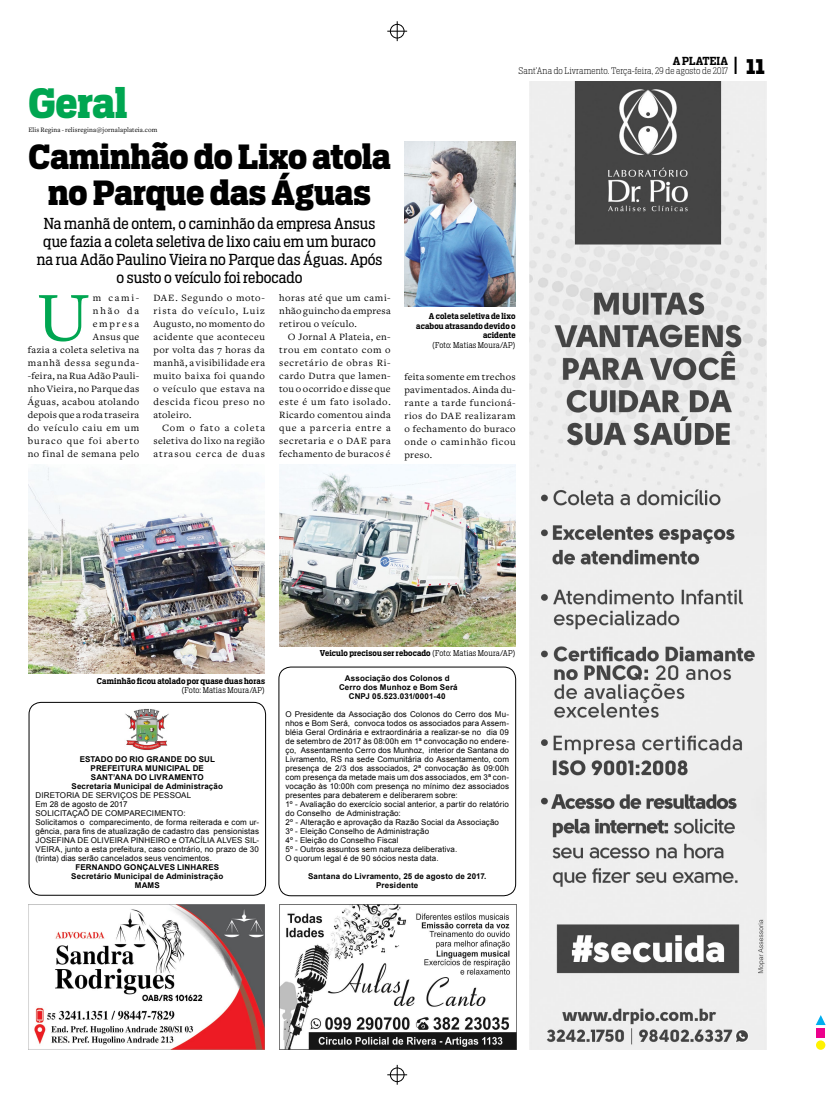
<style>
.page{position:relative;width:826px;height:1106px;background:#fff}
.page>*{position:absolute;margin:0;border:0;box-sizing:border-box;transform-origin:0 0}
.t1{font:72.4px "Freight Text";color:#00a651;scale:1.05 1}
.t2{font:900 40px "Antenna Serif Condensed";letter-spacing:-.005em;color:#00a651}
.t3{font:900 33px/35.7px "Antenna Serif Condensed";letter-spacing:.005em;color:#000;text-align:center}
.t4{font:900 20px "Antenna Serif";color:#000}
.t5{font:15px/18px "Antenna Serif Condensed";color:#000;text-align:center}
.t6{font:700 11px "Antenna Serif Condensed";letter-spacing:.005em;color:#000}
.t7{font:10px/13px "Freight Text";letter-spacing:.045em;color:#000;text-align:justify;scale:1.05 1}
.t8{font:300 expanded 9px "Antenna Serif Condensed";letter-spacing:.005em;color:#000}
.t9{font:8px/9px "Arial";letter-spacing:.01em;color:#000}
.t10{font:700 8px/9px "Arial";letter-spacing:.015em;color:#000;text-align:center}
.t11{font:700 8px/9.6px "Antenna Serif Condensed";letter-spacing:.015em;color:#000;text-align:right}
.t12{font:300 8px "Antenna Serif Condensed";letter-spacing:.01em;color:#000}
.t13{font:7px "Freight Text";letter-spacing:.015em;color:#000}
.s1{font-weight:300}
</style>
<div class="page">
<svg style="left:815px;top:1015px;width:10px;height:10px"></svg>
<div style="left:815px;top:1028px;width:9px;height:9px;background:#ec008c"></div>
<svg style="left:815px;top:1040px;width:10px;height:9px"></svg>
<svg style="left:387px;top:21px;width:20px;height:20px"></svg>
<svg style="left:387px;top:1064px;width:20px;height:20px"></svg>
<svg style="left:734px;top:57px;width:2px;height:17px"></svg>
<div style="left:278px;top:666px;width:238px;height:230px;border:1px solid #000;border-radius:12px"></div>
<div style="left:29px;top:702px;width:237px;height:193px;border:1px solid #000;border-radius:12px"></div>
<img style="left:125px;top:709px;width:44px;height:41px">
<img style="left:529px;top:81px;width:237px;height:968px">
<img style="left:29px;top:904px;width:236px;height:145px">
<img style="left:279px;top:904px;width:237px;height:145px">
<img style="left:279px;top:465px;width:236px;height:181px">
<img style="left:29px;top:465px;width:236px;height:208px">
<img style="left:404px;top:141px;width:111px;height:165px">
<h2 class="t2" style="left:28px;top:75px;width:100px">Geral</h2>
<p class="t13" style="left:28px;top:126px;width:130px">Elis Regina - relisregina@jornalaplateia.com</p>
<h3 class="t3" style="left:28px;top:139px;width:363px">Caminhão do Lixo atola no Parque das Águas</h3>
<h3 class="t5" style="left:37px;top:214px;width:347px">Na manhã de ontem, o caminhão da empresa Ansus que fazia a coleta seletiva de lixo caiu em um buraco na rua Adão Paulino Vieira no Parque das Águas. Após o susto o veículo foi rebocado</h3>
<p class="t7" style="left:28px;top:292px;width:108px;text-align:right">m cami-<br>nhão da<br>empresa<br>Ansus que<br>fazia a coleta seletiva na manhã dessa segunda--feira, na Rua Adão Pauli&shy;nho Vieira, no Parque das<br>Águas, acabou atolando depois que a roda traseira do veículo caiu em um buraco que foi aberto no final de semana pelo</p>
<p class="t7" style="left:153px;top:292px;width:108px">DAE. Segundo o moto&shy;rista do veículo, Luiz Augusto, no momento do acidente que aconteceu por volta das 7 horas da manhã, a visibilidade era muito baixa foi quando o veículo que estava na descida ficou preso no atoleiro.</p>
<h1 class="t1" style="left:36px;top:277px;width:53px">U</h1>
<p class="t7" style="left:153px;top:422px;width:108px;text-indent:9px">Com o fato a coleta seletiva do lixo na região atrasou cerca de duas</p>
<p class="t7" style="left:279px;top:292px;width:108px">horas até que um cami&shy;nhão guincho da empresa retirou o veículo.</p>
<p class="t7" style="left:279px;top:331px;width:108px;text-indent:9px">O Jornal A Plateia, en&shy;trou em contato com o secretário de obras Ri&shy;cardo Dutra que lamen&shy;tou o ocorrido e disse que este é um fato isolado.<br>Ricardo comentou ainda que a parceria entre a secretaria e o DAE para fechamento de buracos é</p>
<h3 class="t6" style="left:672px;top:54px;width:57px">A PLATEIA</h3>
<p class="t8" style="left:518px;top:65px;width:211px">Sant’Ana do Livramento. Terça-feira, 29 de agosto de 2017</p>
<p class="t11" style="left:416px;top:311px;width:101px">A coleta seletiva de lixo acabou atrasando devido o acidente</p>
<p class="t12" style="left:432px;top:340px;width:85px">(Foto: Matias Moura/AP)</p>
<p class="t7" style="left:404px;top:370px;width:107px">feita somente em trechos pavimentados. Ainda du&shy;rante a tarde funcioná&shy;rios do DAE realizaram o fechamento do buraco onde o caminhão ficou preso.</p>
<h3 class="t4" style="left:745px;top:52px;width:21px">11</h3>
<p class="t11" style="left:97px;top:676px;width:169px">Caminhão ficou atolado por quase duas horas</p>
<p class="t12" style="left:181px;top:685px;width:85px">(Foto: Matias Moura/AP)</p>
<p class="t10" style="left:71px;top:755px;width:153px">ESTADO DO RIO GRANDE DO SUL<br>PREFEITURA MUNICIPAL DE<br>SANT’ANA DO LIVRAMENTO<br>Secretaria Municipal de Administração</p>
<p class="t9" style="left:35px;top:791px;width:225px">DIRETORIA DE SERVIÇOS DE PESSOAL<br>Em 28 de agosto de 2017<br>SOLICITAÇAÕ DE COMPARECIMENTO:<br>Solicitamos o comparecimento, de forma reiterada e com ur&shy;gência, para fins de atualização de cadastro das pensionistas JOSEFINA DE OLIVEIRA PINHEIRO e OTACÍLIA ALVES SIL-VEIRA, junto a esta prefeitura, caso contrário, no prazo de 30 (trinta) dias serão cancelados seus vencimentos.</p>
<p class="t10" style="left:71px;top:863px;width:153px">FERNANDO GONÇALVES LINHARES<br>Secretário Municipal de Administração<br>MAMS</p>
<p class="t11" style="left:320px;top:648px;width:197px">Veiculo precisou ser rebocado <span class="s1">(Foto: Matias Moura/AP)</span></p>
<p class="t10" style="left:339px;top:673px;width:120px">Associação dos Colonos d<br>Cerro dos Munhoz e Bom Será<br>CNPJ 05.523.031/0001-40</p>
<p class="t9" style="left:285px;top:709px;width:225px">O Presidente da Associação dos Colonos do Cerro dos Mu&shy;nhos e Bom Será, convoca todos os associados para Assem&shy;bléia Geral Ordinária e extraordinária a realizar-se no dia 09 de setembro de 2017 às 08:00h em 1ª convocação no endere&shy;ço, Assentamento Cerro dos Munhoz, interior de Santana do Livramento, RS na sede Comunitária do Assentamento, com presença de 2/3 dos associados, 2ª convocação às 09:00h com presença da metade mais um dos associados, em 3ª con&shy;vocação às 10:00h com presença no mínimo dez associados presentes para debaterem e deliberarem sobre:<br>1º - Avaliação do exercício social anterior, a partir do relatório do Conselho de Administração:<br>2º - Alteração e aprovação da Razão Social da Associação<br>3º - Eleição Conselho de Administração<br>4º - Eleição do Conselho Fiscal<br>5º - Outros assuntos sem natureza deliberativa.<br>O quorum legal é de 90 sócios nesta data.</p>
<p class="t10" style="left:308px;top:871px;width:180px">Santana do Livramento, 25 de agosto de 2017.<br>Presidente</p>
</div>
